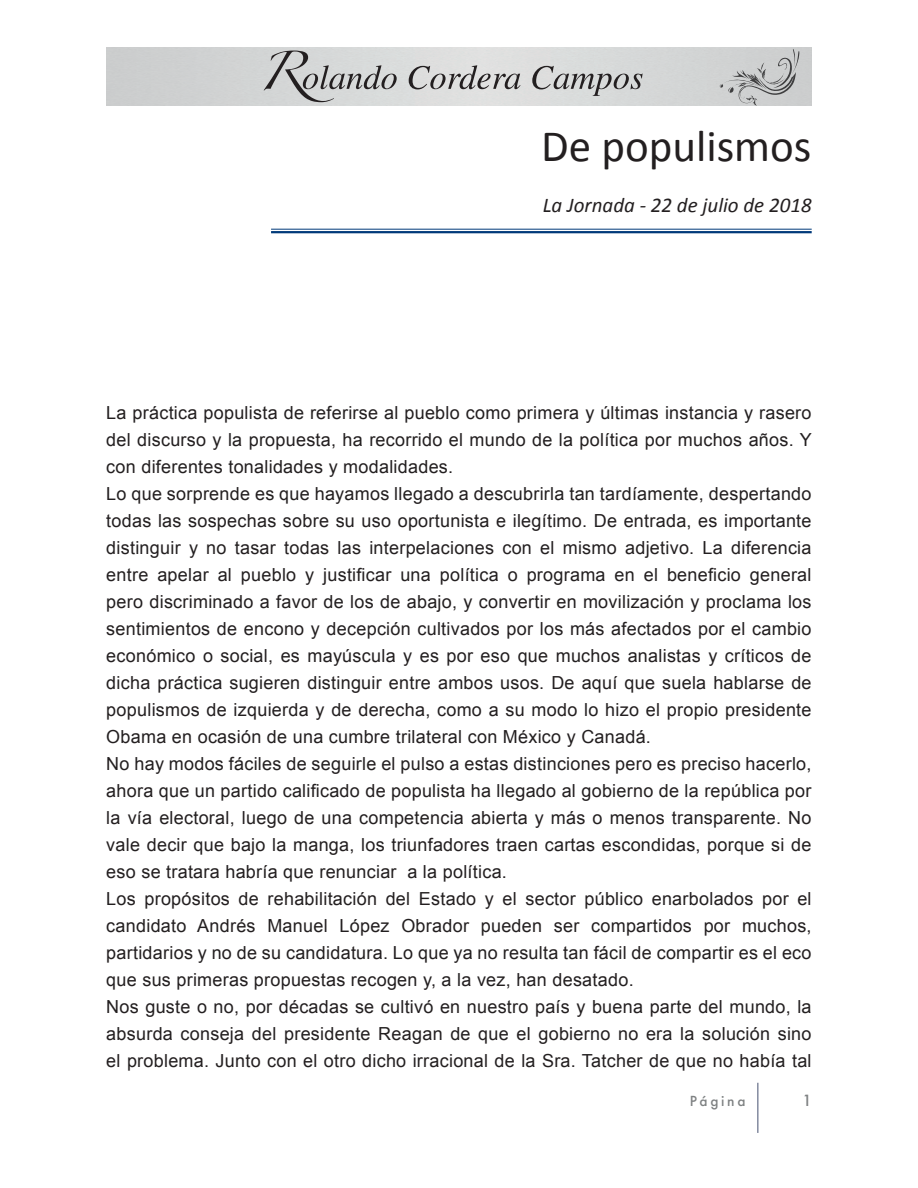
<style>
.page{position:relative;width:918px;height:1188px;background:#fff}
.page>*{position:absolute;margin:0;border:0;box-sizing:border-box;transform-origin:0 0}
.t1{font:45px "Calibri";color:#231f20}
.t2{font:italic 21px "Calibri";color:#231f20}
.t3{font:18px/27px "Arial";letter-spacing:.015em;color:#231f20;text-align:justify}
.t4{font:500 15px "Futura";color:#7e8182}
.t5{font:500 13.5px "Futura";letter-spacing:.2em;color:#7e8182}
</style>
<div class="page">
<svg style="left:264px;top:51px;width:133px;height:51px;background:#bbbcbc"></svg>
<svg style="left:409px;top:65px;width:112px;height:24px;background:#b4b3b3"></svg>
<svg style="left:532px;top:66px;width:111px;height:30px;background:#b7b7b7"></svg>
<svg style="left:719px;top:49px;width:80px;height:57px;background:#bfc0c1"></svg>
<hr style="left:757px;top:1083px;width:2px;height:50px;background:#848ba0">
<hr style="left:271px;top:229px;width:541px;height:1px;background:#013a7a">
<hr style="left:271px;top:231px;width:541px;height:2px;background:#013a7a">
<p class="t1" style="left:541px;top:118px;width:272px">De populismos</p>
<p class="t2" style="left:543px;top:190px;width:270px">La Jornada - 22 de julio de 2018</p>
<p class="t3" style="left:106px;top:400px;width:707px">La práctica populista de referirse al pueblo como primera y últimas instancia y rasero del discurso y la propuesta, ha recorrido el mundo de la política por muchos años. Y con diferentes tonalidades y modalidades.</p>
<p class="t3" style="left:106px;top:481px;width:707px">Lo que sorprende es que hayamos llegado a descubrirla tan tardíamente, despertando todas las sospechas sobre su uso oportunista e ilegítimo. De entrada, es importante distinguir y no tasar todas las interpelaciones con el mismo adjetivo. La diferencia entre apelar al pueblo y justificar una política o programa en el beneficio general pero discriminado a favor de los de abajo, y convertir en movilización y proclama los sentimientos de encono y decepción cultivados por los más afectados por el cambio económico o social, es mayúscula y es por eso que muchos analistas y críticos de dicha práctica sugieren distinguir entre ambos usos. De aquí que suela hablarse de populismos de izquierda y de derecha, como a su modo lo hizo el propio presidente Obama en ocasión de una cumbre trilateral con México y Canadá.</p>
<p class="t3" style="left:106px;top:751px;width:707px">No hay modos fáciles de seguirle el pulso a estas distinciones pero es preciso hacerlo, ahora que un partido calificado de populista ha llegado al gobierno de la república por la vía electoral, luego de una competencia abierta y más o menos transparente. No vale decir que bajo la manga, los triunfadores traen cartas escondidas, porque si de eso se tratara habría que renunciar a la política.</p>
<p class="t3" style="left:106px;top:886px;width:707px">Los propósitos de rehabilitación del Estado y el sector público enarbolados por el candidato Andrés Manuel López Obrador pueden ser compartidos por muchos, partidarios y no de su candidatura. Lo que ya no resulta tan fácil de compartir es el eco que sus primeras propuestas recogen y, a la vez, han desatado.</p>
<p class="t3" style="left:106px;top:994px;width:707px">Nos guste o no, por décadas se cultivó en nuestro país y buena parte del mundo, la absurda conseja del presidente Reagan de que el gobierno no era la solución sino el problema. Junto con el otro dicho irracional de la Sra. Tatcher de que no había tal</p>
<p class="t5" style="left:690px;top:1092px;width:57px">Página</p>
<p class="t4" style="left:802px;top:1091px;width:11px">1</p>
</div>
